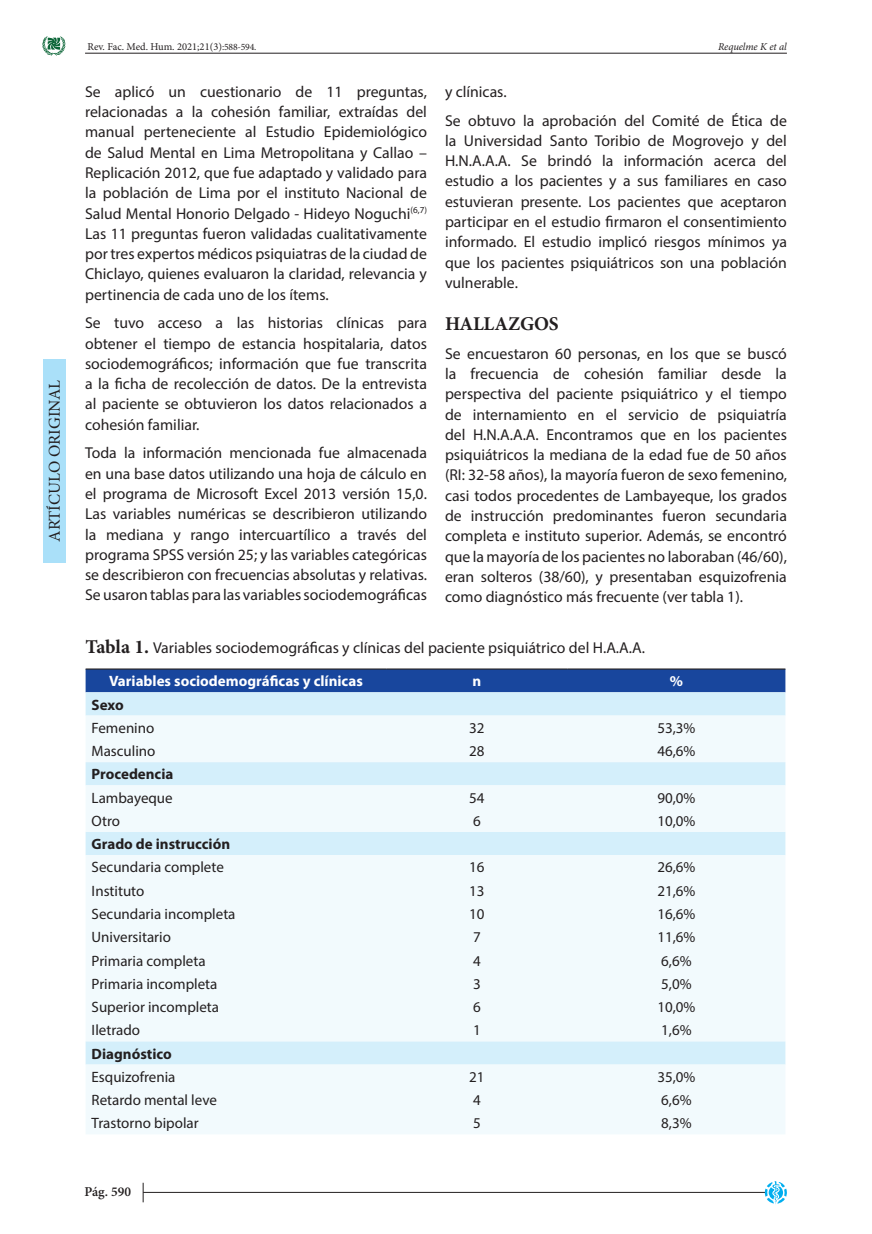
<style>
.page{position:relative;width:872px;height:1234px;background:#fff}
.page>*{position:absolute;margin:0;border:0;box-sizing:border-box;transform-origin:0 0}
.PARRAFO_OK{font:700 19.5px "Minion Pro";letter-spacing:-.01em;color:#231f20}
.t1{font:16.5px "Minion Pro";letter-spacing:-.005em;color:#231f20}
.PARRAFO_OK-2{font:15.75px/20.2px "Myriad Pro";color:#231f20;text-align:justify}
.PARRAFO_6_ABAJO{font:15.75px/20.2px "Myriad Pro";color:#231f20;text-align:justify}
.TEXTO_CUADRO{font:15px "Myriad Pro";color:#231f20}
.TEXTO_CUADRO-2{font:700 15px "Myriad Pro";color:#231f20}
.TITU_CUADRO{font:700 15px "Myriad Pro";color:#fff}
.t2{font:600 13.5px "Minion Pro";color:#231f20}
.t3{font:10.5px "Minion Pro";color:#231f20}
.t4{font:italic 10.5px "Minion Pro";letter-spacing:-.005em;color:#231f20}
.s1{font-size:9.75px}
.s2{font-family:"Minion Pro";font-weight:700;font-size:19.5px}
</style>
<div class="page">
<div style="left:43px;top:359px;width:22px;height:203px;background:#aae0f9"></div>
<hr style="left:85px;top:53px;width:702px;height:1px;background:#231f20">
<svg style="left:42px;top:36px;width:24px;height:20px"></svg>
<hr style="left:143px;top:1191px;width:622px;height:1px;background:#231f20">
<svg style="left:764px;top:1181px;width:23px;height:23px"></svg>
<svg style="left:143px;top:1182px;width:1px;height:19px"></svg>
<div style="left:86px;top:669px;width:699px;height:23px;background:#18469d"></div>
<div style="left:86px;top:692px;width:699px;height:23px;background:#d4effb"></div>
<svg style="left:86px;top:715px;width:699px;height:419px;fill:#f2fafd"></svg>
<hr style="left:86px;top:668px;width:300px;height:1px;background:#231f20">
<hr style="left:386px;top:668px;width:181px;height:1px;background:#231f20">
<hr style="left:567px;top:668px;width:218px;height:1px;background:#231f20">
<p class="t1" style="left:43px;top:541px;width:163px;rotate:-90deg">ARTÍCULO ORIGINAL</p>
<p class="t3" style="left:87px;top:40px;width:170px">Rev. Fac. Med. Hum. 2021;21(3)<span class="s1">:588-594.</span></p>
<p class="t4" style="left:718px;top:40px;width:70px">Requelme K et al</p>
<p class="PARRAFO_OK-2" style="left:85px;top:81px;width:343px">Se aplicó un cuestionario de 11 preguntas, relacionadas a la cohesión familiar, extraídas del manual perteneciente al Estudio Epidemiológico de Salud Mental en Lima Metropolitana y Callao – Replicación 2012, que fue adaptado y validado para la población de Lima por el instituto Nacional de Salud Mental Honorio Delgado - Hideyo Noguchi<sup>(6,7)<br></sup>Las 11 preguntas fueron validadas cualitativamente por tres expertos médicos psiquiatras de la ciudad de Chiclayo, quienes evaluaron la claridad, relevancia y pertinencia de cada uno de los ítems.</p>
<p class="PARRAFO_OK-2" style="left:85px;top:312px;width:343px">Se tuvo acceso a las historias clínicas para obtener el tiempo de estancia hospitalaria, datos sociodemográficos; información que fue transcrita a la ficha de recolección de datos. De la entrevista al paciente se obtuvieron los datos relacionados a cohesión familiar.</p>
<p class="PARRAFO_OK-2" style="left:85px;top:442px;width:343px">Toda la información mencionada fue almacenada en una base datos utilizando una hoja de cálculo en el programa de Microsoft Excel 2013 versión 15,0.<br>Las variables numéricas se describieron utilizando la mediana y rango intercuartílico a través del programa SPSS versión 25; y las variables categóricas se describieron con frecuencias absolutas y relativas.<br>Se usaron tablas para las variables sociodemográficas</p>
<p class="PARRAFO_OK-2" style="left:445px;top:81px;width:63px">y clínicas.</p>
<p class="PARRAFO_6_ABAJO" style="left:445px;top:110px;width:343px">Se obtuvo la aprobación del Comité de Ética de la Universidad Santo Toribio de Mogrovejo y del H.N.A.A.A. Se brindó la información acerca del estudio a los pacientes y a sus familiares en caso estuvieran presente. Los pacientes que aceptaron participar en el estudio firmaron el consentimiento informado. El estudio implicó riesgos mínimos ya que los pacientes psiquiátricos son una población vulnerable.</p>
<p class="PARRAFO_OK" style="left:445px;top:310px;width:115px">HALLAZGOS</p>
<p class="PARRAFO_OK-2" style="left:445px;top:343px;width:343px">Se encuestaron 60 personas, en los que se buscó la frecuencia de cohesión familiar desde la perspectiva del paciente psiquiátrico y el tiempo de internamiento en el servicio de psiquiatría del H.N.A.A.A. Encontramos que en los pacientes psiquiátricos la mediana de la edad fue de 50 años (RI: 32-58 años), la mayoría fueron de sexo femenino, casi todos procedentes de Lambayeque, los grados de instrucción predominantes fueron secundaria completa e instituto superior. Además, se encontró que la mayoría de los pacientes no laboraban (46/60), eran solteros (38/60), y presentaban esquizofrenia como diagnóstico más frecuente (ver tabla 1).</p>
<p class="PARRAFO_OK-2" style="left:86px;top:637px;width:561px"><span class="s2">Tabla 1.</span> Variables sociodemográficas y clínicas del paciente psiquiátrico del H.A.A.A.</p>
<p class="TITU_CUADRO" style="left:109px;top:671px;width:255px">Variables sociodemográficas y clínicas</p>
<p class="TITU_CUADRO" style="left:472px;top:671px;width:10px">n</p>
<p class="TITU_CUADRO" style="left:670px;top:671px;width:15px">%</p>
<p class="TEXTO_CUADRO-2" style="left:92px;top:694px;width:34px">Sexo</p>
<p class="TEXTO_CUADRO" style="left:92px;top:718px;width:64px">Femenino</p>
<p class="TEXTO_CUADRO" style="left:469px;top:718px;width:17px">32</p>
<p class="TEXTO_CUADRO" style="left:657px;top:718px;width:40px">53,3%</p>
<p class="TEXTO_CUADRO" style="left:92px;top:741px;width:65px">Masculino</p>
<p class="TEXTO_CUADRO" style="left:469px;top:741px;width:17px">28</p>
<p class="TEXTO_CUADRO" style="left:657px;top:741px;width:40px">46,6%</p>
<p class="TEXTO_CUADRO-2" style="left:92px;top:764px;width:83px">Procedencia</p>
<p class="TEXTO_CUADRO" style="left:92px;top:788px;width:83px">Lambayeque</p>
<p class="TEXTO_CUADRO" style="left:469px;top:788px;width:17px">54</p>
<p class="TEXTO_CUADRO" style="left:657px;top:788px;width:40px">90,0%</p>
<p class="TEXTO_CUADRO" style="left:92px;top:811px;width:30px">Otro</p>
<p class="TEXTO_CUADRO" style="left:473px;top:811px;width:9px">6</p>
<p class="TEXTO_CUADRO" style="left:657px;top:811px;width:40px">10,0%</p>
<p class="TEXTO_CUADRO-2" style="left:92px;top:834px;width:140px">Grado de instrucción</p>
<p class="TEXTO_CUADRO" style="left:92px;top:858px;width:134px">Secundaria complete</p>
<p class="TEXTO_CUADRO" style="left:469px;top:858px;width:17px">16</p>
<p class="TEXTO_CUADRO" style="left:657px;top:858px;width:40px">26,6%</p>
<p class="TEXTO_CUADRO" style="left:92px;top:881px;width:54px">Instituto</p>
<p class="TEXTO_CUADRO" style="left:469px;top:881px;width:17px">13</p>
<p class="TEXTO_CUADRO" style="left:657px;top:881px;width:40px">21,6%</p>
<p class="TEXTO_CUADRO" style="left:92px;top:904px;width:145px">Secundaria incompleta</p>
<p class="TEXTO_CUADRO" style="left:469px;top:904px;width:17px">10</p>
<p class="TEXTO_CUADRO" style="left:657px;top:904px;width:40px">16,6%</p>
<p class="TEXTO_CUADRO" style="left:92px;top:927px;width:81px">Universitario</p>
<p class="TEXTO_CUADRO" style="left:473px;top:927px;width:9px">7</p>
<p class="TEXTO_CUADRO" style="left:657px;top:927px;width:40px">11,6%</p>
<p class="TEXTO_CUADRO" style="left:92px;top:951px;width:115px">Primaria completa</p>
<p class="TEXTO_CUADRO" style="left:473px;top:951px;width:9px">4</p>
<p class="TEXTO_CUADRO" style="left:661px;top:951px;width:32px">6,6%</p>
<p class="TEXTO_CUADRO" style="left:92px;top:974px;width:127px">Primaria incompleta</p>
<p class="TEXTO_CUADRO" style="left:473px;top:974px;width:9px">3</p>
<p class="TEXTO_CUADRO" style="left:661px;top:974px;width:32px">5,0%</p>
<p class="TEXTO_CUADRO" style="left:92px;top:997px;width:129px">Superior incompleta</p>
<p class="TEXTO_CUADRO" style="left:473px;top:997px;width:9px">6</p>
<p class="TEXTO_CUADRO" style="left:657px;top:997px;width:40px">10,0%</p>
<p class="TEXTO_CUADRO" style="left:92px;top:1020px;width:50px">Iletrado</p>
<p class="TEXTO_CUADRO" style="left:473px;top:1020px;width:9px">1</p>
<p class="TEXTO_CUADRO" style="left:661px;top:1020px;width:32px">1,6%</p>
<p class="TEXTO_CUADRO-2" style="left:92px;top:1043px;width:82px">Diagnóstico</p>
<p class="TEXTO_CUADRO" style="left:92px;top:1067px;width:85px">Esquizofrenia</p>
<p class="TEXTO_CUADRO" style="left:469px;top:1067px;width:17px">21</p>
<p class="TEXTO_CUADRO" style="left:657px;top:1067px;width:40px">35,0%</p>
<p class="TEXTO_CUADRO" style="left:92px;top:1090px;width:127px">Retardo mental leve</p>
<p class="TEXTO_CUADRO" style="left:473px;top:1090px;width:9px">4</p>
<p class="TEXTO_CUADRO" style="left:661px;top:1090px;width:32px">6,6%</p>
<p class="TEXTO_CUADRO" style="left:92px;top:1113px;width:109px">Trastorno bipolar</p>
<p class="TEXTO_CUADRO" style="left:473px;top:1113px;width:9px">5</p>
<p class="TEXTO_CUADRO" style="left:661px;top:1113px;width:32px">8,3%</p>
<p class="t2" style="left:84px;top:1181px;width:48px">Pág. 590</p>
</div>
